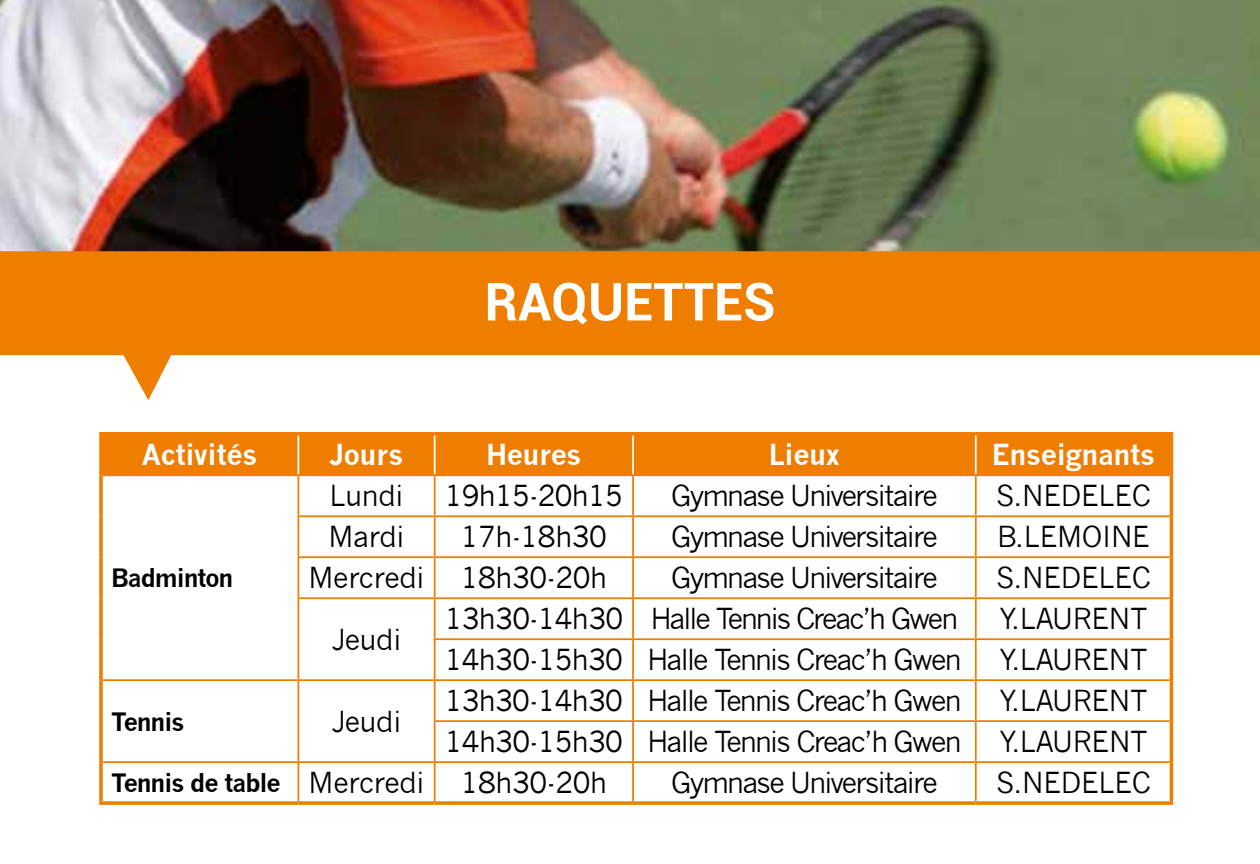
<style>
.page{position:relative;width:1260px;height:864px;background:#fff}
.page>*{position:absolute;margin:0;border:0;box-sizing:border-box;transform-origin:0 0}
.t1{font:700 52.5px "Roboto";color:#fff}
.t2{font:28.35px "News Gothic";letter-spacing:-.06em;color:#000}
.t3{font:28.35px "News Gothic";letter-spacing:-.01em;color:#000}
.t4{font:700 28.35px "News Gothic";letter-spacing:-.01em;color:#fff}
.t5{font:28.35px "News Gothic";letter-spacing:-.02em;color:#000}
.t6{font:700 24.85px "News Gothic";letter-spacing:-.04em;color:#000}
.s1{font-weight:400;font-size:28.35px}
</style>
<div class="page">
<img style="left:0;top:0;width:1260px;height:251px">
<div style="left:103px;top:435px;width:1067px;height:39px;background:#ef7d00"></div>
<svg style="left:103px;top:476px;width:1067px;height:325px"></svg>
<hr style="left:99px;top:432px;width:199px;height:3px;background:#ef7d00">
<svg style="left:99px;top:435px;width:4px;height:40px"></svg>
<hr style="left:298px;top:432px;width:137px;height:3px;background:#ef7d00">
<hr style="left:435px;top:432px;width:198px;height:3px;background:#ef7d00">
<hr style="left:633px;top:432px;width:343px;height:3px;background:#ef7d00">
<hr style="left:976px;top:432px;width:197px;height:3px;background:#ef7d00">
<hr style="left:1170px;top:435px;width:3px;height:40px;background:#ef7d00">
<hr style="left:1170px;top:475px;width:3px;height:41px;background:#ef7d00">
<hr style="left:1170px;top:516px;width:3px;height:41px;background:#ef7d00">
<hr style="left:1170px;top:557px;width:3px;height:41px;background:#ef7d00">
<hr style="left:1170px;top:639px;width:3px;height:40px;background:#ef7d00">
<hr style="left:1170px;top:598px;width:3px;height:41px;background:#ef7d00">
<svg style="left:99px;top:679px;width:4px;height:41px"></svg>
<svg style="left:99px;top:720px;width:4px;height:41px"></svg>
<hr style="left:1170px;top:679px;width:3px;height:41px;background:#ef7d00">
<hr style="left:1170px;top:720px;width:3px;height:41px;background:#ef7d00">
<svg style="left:99px;top:761px;width:4px;height:40px"></svg>
<hr style="left:1170px;top:761px;width:3px;height:40px;background:#ef7d00">
<hr style="left:99px;top:801px;width:199px;height:3px;background:#ef7d00">
<hr style="left:298px;top:801px;width:137px;height:3px;background:#ef7d00">
<hr style="left:435px;top:801px;width:198px;height:3px;background:#ef7d00">
<hr style="left:633px;top:801px;width:343px;height:3px;background:#ef7d00">
<hr style="left:976px;top:801px;width:197px;height:3px;background:#ef7d00">
<hr style="left:297px;top:435px;width:2px;height:39px;background:#fff">
<hr style="left:434px;top:435px;width:2px;height:39px;background:#fff">
<hr style="left:632px;top:435px;width:2px;height:39px;background:#fff">
<hr style="left:975px;top:435px;width:2px;height:39px;background:#fff">
<hr style="left:298px;top:474px;width:137px;height:2px;background:#ef7d00">
<hr style="left:435px;top:474px;width:198px;height:2px;background:#ef7d00">
<hr style="left:434px;top:476px;width:2px;height:39px;background:#ef7d00">
<hr style="left:633px;top:474px;width:343px;height:2px;background:#ef7d00">
<hr style="left:632px;top:476px;width:2px;height:39px;background:#ef7d00">
<hr style="left:976px;top:474px;width:194px;height:2px;background:#ef7d00">
<hr style="left:975px;top:476px;width:2px;height:39px;background:#ef7d00">
<hr style="left:297px;top:515px;width:138px;height:2px;background:#ef7d00">
<hr style="left:435px;top:515px;width:198px;height:2px;background:#ef7d00">
<hr style="left:434px;top:517px;width:2px;height:39px;background:#ef7d00">
<hr style="left:633px;top:515px;width:343px;height:2px;background:#ef7d00">
<hr style="left:632px;top:517px;width:2px;height:39px;background:#ef7d00">
<hr style="left:976px;top:515px;width:194px;height:2px;background:#ef7d00">
<hr style="left:975px;top:517px;width:2px;height:39px;background:#ef7d00">
<hr style="left:297px;top:556px;width:138px;height:2px;background:#ef7d00">
<hr style="left:435px;top:556px;width:198px;height:2px;background:#ef7d00">
<hr style="left:434px;top:558px;width:2px;height:39px;background:#ef7d00">
<hr style="left:633px;top:556px;width:343px;height:2px;background:#ef7d00">
<hr style="left:632px;top:558px;width:2px;height:39px;background:#ef7d00">
<hr style="left:976px;top:556px;width:194px;height:2px;background:#ef7d00">
<hr style="left:975px;top:558px;width:2px;height:39px;background:#ef7d00">
<hr style="left:297px;top:597px;width:138px;height:2px;background:#ef7d00">
<hr style="left:435px;top:597px;width:198px;height:2px;background:#ef7d00">
<hr style="left:434px;top:599px;width:2px;height:39px;background:#ef7d00">
<hr style="left:633px;top:597px;width:343px;height:2px;background:#ef7d00">
<hr style="left:632px;top:599px;width:2px;height:39px;background:#ef7d00">
<hr style="left:976px;top:597px;width:194px;height:2px;background:#ef7d00">
<hr style="left:975px;top:599px;width:2px;height:39px;background:#ef7d00">
<hr style="left:434px;top:638px;width:199px;height:1px;background:#ef7d00">
<hr style="left:434px;top:639px;width:2px;height:40px;background:#ef7d00">
<hr style="left:633px;top:638px;width:343px;height:1px;background:#ef7d00">
<hr style="left:632px;top:639px;width:2px;height:40px;background:#ef7d00">
<hr style="left:976px;top:638px;width:194px;height:1px;background:#ef7d00">
<hr style="left:975px;top:639px;width:2px;height:40px;background:#ef7d00">
<hr style="left:298px;top:679px;width:137px;height:1px;background:#ef7d00">
<hr style="left:297px;top:680px;width:2px;height:40px;background:#ef7d00">
<hr style="left:435px;top:679px;width:198px;height:1px;background:#ef7d00">
<hr style="left:434px;top:680px;width:2px;height:40px;background:#ef7d00">
<hr style="left:633px;top:679px;width:343px;height:1px;background:#ef7d00">
<hr style="left:632px;top:680px;width:2px;height:40px;background:#ef7d00">
<hr style="left:976px;top:679px;width:194px;height:1px;background:#ef7d00">
<hr style="left:975px;top:680px;width:2px;height:40px;background:#ef7d00">
<hr style="left:297px;top:720px;width:2px;height:40px;background:#ef7d00">
<hr style="left:434px;top:720px;width:199px;height:1px;background:#ef7d00">
<hr style="left:434px;top:721px;width:2px;height:39px;background:#ef7d00">
<hr style="left:633px;top:720px;width:343px;height:1px;background:#ef7d00">
<hr style="left:632px;top:721px;width:2px;height:39px;background:#ef7d00">
<hr style="left:976px;top:720px;width:194px;height:1px;background:#ef7d00">
<hr style="left:975px;top:721px;width:2px;height:39px;background:#ef7d00">
<hr style="left:103px;top:760px;width:195px;height:2px;background:#ef7d00">
<hr style="left:298px;top:760px;width:137px;height:2px;background:#ef7d00">
<hr style="left:297px;top:762px;width:2px;height:39px;background:#ef7d00">
<hr style="left:435px;top:760px;width:198px;height:2px;background:#ef7d00">
<hr style="left:434px;top:762px;width:2px;height:39px;background:#ef7d00">
<hr style="left:633px;top:760px;width:343px;height:2px;background:#ef7d00">
<hr style="left:632px;top:762px;width:2px;height:39px;background:#ef7d00">
<hr style="left:976px;top:760px;width:194px;height:2px;background:#ef7d00">
<hr style="left:975px;top:762px;width:2px;height:39px;background:#ef7d00">
<hr style="left:103px;top:474px;width:195px;height:2px;background:#ef7d00">
<hr style="left:297px;top:476px;width:2px;height:39px;background:#ef7d00">
<hr style="left:297px;top:517px;width:2px;height:39px;background:#ef7d00">
<hr style="left:297px;top:558px;width:2px;height:39px;background:#ef7d00">
<hr style="left:297px;top:599px;width:2px;height:40px;background:#ef7d00">
<hr style="left:297px;top:639px;width:2px;height:40px;background:#ef7d00">
<svg style="left:99px;top:475px;width:4px;height:41px"></svg>
<svg style="left:99px;top:516px;width:4px;height:41px"></svg>
<svg style="left:99px;top:557px;width:4px;height:41px"></svg>
<svg style="left:99px;top:598px;width:4px;height:41px"></svg>
<svg style="left:99px;top:639px;width:4px;height:40px"></svg>
<hr style="left:103px;top:679px;width:195px;height:1px;background:#ef7d00">
<svg style="left:0;top:251px;width:1260px;height:149px;fill:#ef7d00"></svg>
<h1 class="t1" style="left:484px;top:264px;width:293px">RAQUETTES</h1>
<p class="t4" style="left:142px;top:437px;width:117px">Activités</p>
<p class="t4" style="left:329px;top:437px;width:76px">Jours</p>
<p class="t4" style="left:486px;top:437px;width:97px">Heures</p>
<p class="t4" style="left:769px;top:437px;width:73px">Lieux</p>
<p class="t4" style="left:992px;top:437px;width:165px">Enseignants</p>
<p class="t6" style="left:111px;top:562px;width:124px">Badminton</p>
<p class="t2" style="left:330px;top:479px;width:76px">Lundi</p>
<p class="t5" style="left:445px;top:479px;width:180px">19h15-20h15</p>
<p class="t2" style="left:671px;top:479px;width:268px">Gymnase Universitaire</p>
<p class="t3" style="left:996px;top:479px;width:156px">S.NEDELEC</p>
<p class="t2" style="left:328px;top:520px;width:78px">Mardi</p>
<p class="t3" style="left:461px;top:520px;width:148px">17h-18h30</p>
<p class="t2" style="left:671px;top:520px;width:268px">Gymnase Universitaire</p>
<p class="t3" style="left:997px;top:520px;width:154px">B.LEMOINE</p>
<p class="t3" style="left:309px;top:561px;width:117px">Mercredi</p>
<p class="t3" style="left:461px;top:561px;width:148px">18h30-20h</p>
<p class="t2" style="left:671px;top:561px;width:268px">Gymnase Universitaire</p>
<p class="t3" style="left:996px;top:561px;width:156px">S.NEDELEC</p>
<p class="t2" style="left:332px;top:622px;width:71px">Jeudi</p>
<p class="t2" style="left:445px;top:602px;width:515px">13h30-14h30 Halle Tennis Creac’h Gwen</p>
<p class="t3" style="left:1000px;top:602px;width:149px">Y.LAURENT</p>
<p class="t2" style="left:445px;top:643px;width:518px">14h30-15h30 Halle Tennis Creac’h Gwen</p>
<p class="t3" style="left:1000px;top:643px;width:149px">Y.LAURENT</p>
<p class="t6" style="left:111px;top:706px;width:75px">Tennis</p>
<p class="t2" style="left:332px;top:704px;width:71px">Jeudi</p>
<p class="t2" style="left:445px;top:684px;width:518px">13h30-14h30 Halle Tennis Creac’h Gwen</p>
<p class="t3" style="left:1000px;top:684px;width:149px">Y.LAURENT</p>
<p class="t2" style="left:445px;top:725px;width:518px">14h30-15h30 Halle Tennis Creac’h Gwen</p>
<p class="t3" style="left:1000px;top:725px;width:149px">Y.LAURENT</p>
<p class="t6" style="left:111px;top:767px;width:315px">Tennis de table <span class="s1">Mercredi</span></p>
<p class="t3" style="left:461px;top:766px;width:148px">18h30-20h</p>
<p class="t2" style="left:671px;top:766px;width:268px">Gymnase Universitaire</p>
<p class="t3" style="left:996px;top:766px;width:156px">S.NEDELEC</p>
</div>
